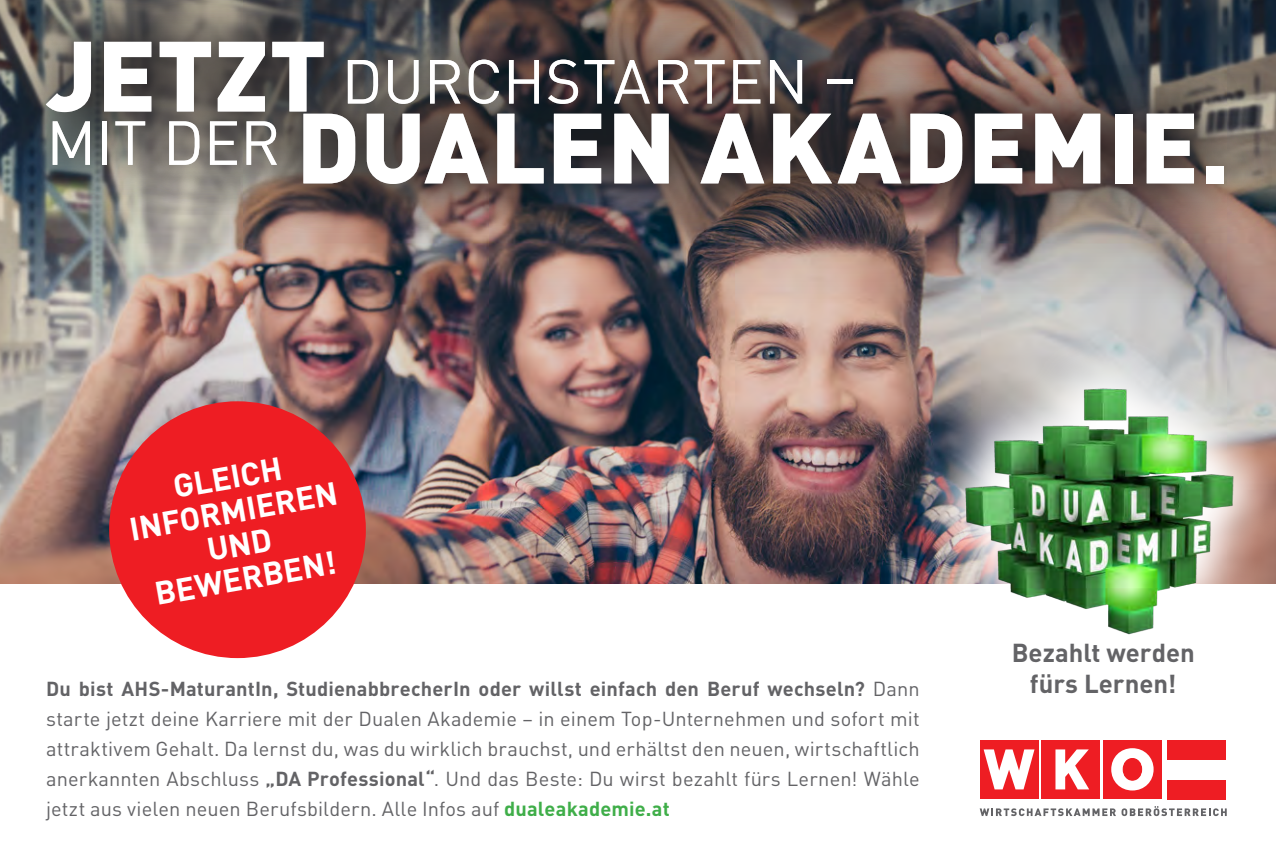
<style>
.page{position:relative;width:1276px;height:851px;background:#fff}
.page>*{position:absolute;margin:0;border:0;box-sizing:border-box;transform-origin:0 0}
.t1{font:900 97.8px "DIN Pro";letter-spacing:.01em;color:#fff}
.t2{font:61.2px "DIN Pro";letter-spacing:.005em;color:#fff}
.t3{font:700 32px/34px "DIN Pro";color:#fff;text-align:center}
.t4{font:700 25.6px/30.8px "DIN Pro";color:#636366;text-align:center}
.t5{font:20px/30px "DIN Pro";letter-spacing:.005em;color:#636366;text-align:justify}
.s1{font-weight:900;font-size:97.8px}
.s2{font-weight:700}
.s3{font-weight:700;color:#3fae49}
</style>
<div class="page">
<img style="left:0;top:302px;width:1276px;height:281px">
<img style="left:0;top:0;width:1276px;height:302px">
<svg style="left:979px;top:806px;width:247px;height:10px"></svg>
<div style="left:1103px;top:740px;width:58px;height:59px;background:#ee1d23"></div>
<div style="left:1041px;top:740px;width:59px;height:59px;background:#ee1d23"></div>
<svg style="left:1055px;top:749px;width:34px;height:40px"></svg>
<div style="left:979px;top:740px;width:59px;height:59px;background:#ee1d23"></div>
<svg style="left:983px;top:749px;width:51px;height:40px"></svg>
<svg style="left:1111px;top:748px;width:42px;height:42px"></svg>
<div style="left:1123px;top:758px;width:18px;height:22px;background:#ee1d23;border-radius:50%"></div>
<div style="left:1122px;top:757px;width:20px;height:23px;border:1px solid #ee1d23;border-radius:50%"></div>
<div style="left:1167px;top:740px;width:59px;height:20px;background:#ee1d23"></div>
<div style="left:1167px;top:779px;width:59px;height:20px;background:#ee1d23"></div>
<img style="left:912px;top:334px;width:364px;height:250px">
<img style="left:957px;top:344px;width:317px;height:291px">
<div style="left:109px;top:401px;width:257px;height:257px;background:#ee1d23;border-radius:50%"></div>
<svg style="left:1px;top:0;width:1271px;height:234px;background:#544c4b"></svg>
<h2 class="t2" style="left:47px;top:40px;width:811px"><span class="s1">JETZT</span> DURCHSTARTEN –</h2>
<h1 class="t1" style="left:46px;top:81px;width:1184px"><sup>MIT</sup> <sup>DER</sup> DUALEN AKADEMIE.</h1>
<h3 class="t3" style="left:121px;top:477px;width:212px;rotate:-10deg">GLEICH<br>INFORMIEREN<br>UND<br>BEWERBEN!</h3>
<p class="t5" style="left:46px;top:672px;width:875px"><span class="s2">Du bist AHS-MaturantIn, StudienabbrecherIn oder willst einfach den Beruf wechseln?</span> Dann starte jetzt deine Karriere mit der Dualen Akademie – in einem Top-Unternehmen und sofort mit attraktivem Gehalt. Da lernst du, was du wirklich brauchst, und erhältst den neuen, wirtschaftlich anerkannten Abschluss <span class="s2">„DA Professional“</span>. Und das Beste: Du wirst bezahlt fürs Lernen! Wähle jetzt aus vielen neuen Berufsbildern. Alle Infos auf <span class="s3">dualeakademie.at</span></p>
<p class="t4" style="left:1011px;top:636px;width:184px">Bezahlt werden fürs Lernen!</p>
</div>
